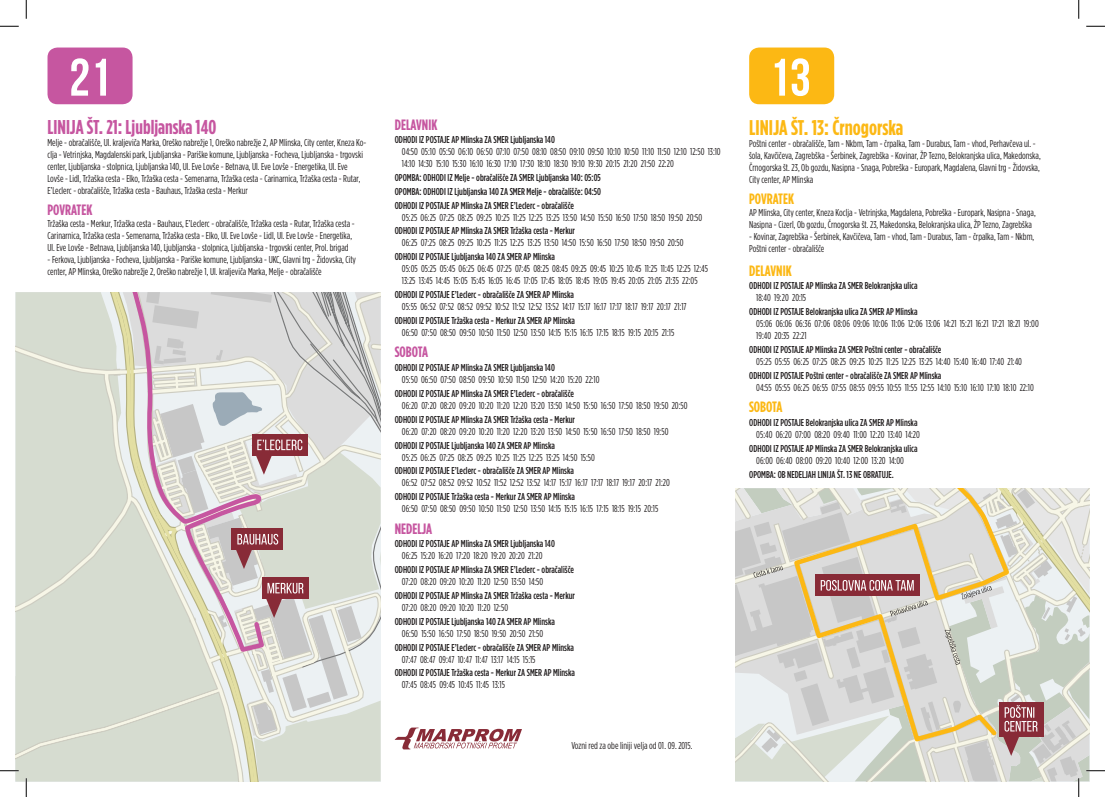
<style>
.page{position:relative;width:1105px;height:797px;background:#fff}
.page>*{position:absolute;margin:0;border:0;box-sizing:border-box;transform-origin:0 0}
.t1{font:700 21.25px "Gotham Condensed";color:#fcb814}
.t2{font:700 20px "Gotham Condensed";color:#c656a0}
.t3{font:700 15px "Gotham Condensed";color:#c656a0}
.t4{font:700 15px "Gotham Condensed";color:#fcb814}
.t5{font:10px/12px "Gotham Condensed";color:#231f20}
.t6{font:500 10px/13.8px "Gotham Condensed";color:#231f20;text-align:justify}
</style>
<div class="page">
<svg style="left:395px;top:727px;width:127px;height:22px"></svg>
<div style="left:749px;top:48px;width:85px;height:56px;background:#fcb814;border-radius:10px"></div>
<div style="left:48px;top:48px;width:85px;height:56px;background:#c656a0;border-radius:10px"></div>
<svg style="left:775px;top:58px;width:34px;height:38px"></svg>
<svg style="left:71px;top:58px;width:35px;height:38px"></svg>
<svg style="left:0;top:25px;width:19px;height:2px"></svg>
<svg style="left:1086px;top:25px;width:19px;height:2px"></svg>
<svg style="left:25px;top:0;width:2px;height:19px"></svg>
<svg style="left:0;top:292px;width:381px;height:505px"></svg>
<svg style="left:1078px;top:0;width:1px;height:19px"></svg>
<svg style="left:735px;top:488px;width:370px;height:309px"></svg>
<h2 class="t2" style="left:48px;top:115px;width:170px">LINIJA ŠT. 21: Ljubljanska 140</h2>
<p class="t5" style="left:48px;top:136px;width:320px">Melje - obračališče, Ul. kraljeviča Marka, Oreško nabrežje 1, Oreško nabrežje 2, AP Mlinska, City center, Kneza Ko&shy;clja - Vetrinjska, Magdalenski park, Ljubljanska - Pariške komune, Ljubljanska - Focheva, Ljubljanska - trgovski center, Ljubljanska - stolpnica, Ljubljanska 140, Ul. Eve Lovše - Betnava, Ul. Eve Lovše - Energetika, Ul. Eve<br>Lovše - Lidl, Tržaška cesta - Elko, Tržaška cesta - Semenarna, Tržaška cesta - Carinarnica, Tržaška cesta - Rutar, E’Leclerc - obračališče, Tržaška cesta - Bauhaus, Tržaška cesta - Merkur</p>
<h3 class="t3" style="left:48px;top:201px;width:46px">POVRATEK</h3>
<p class="t5" style="left:48px;top:217px;width:309px">Tržaška cesta - Merkur, Tržaška cesta - Bauhaus, E’Leclerc - obračališče, Tržaška cesta - Rutar, Tržaška cesta -<br>Carinarnica, Tržaška cesta - Semenarna, Tržaška cesta - Elko, Ul. Eve Lovše - Lidl, Ul. Eve Lovše - Energetika,<br>Ul. Eve Lovše - Betnava, Ljubljanska 140, Ljubljanska - stolpnica, Ljubljanska - trgovski center, Prol. brigad</p>
<p class="t5" style="left:48px;top:253px;width:310px">- Ferkova, Ljubljanska - Focheva, Ljubljanska - Pariške komune, Ljubljanska - UKC, Glavni trg - Židovska, City center, AP Mlinska, Oreško nabrežje 2, Oreško nabrežje 1, Ul. kraljeviča Marka, Melje - obračališče</p>
<h3 class="t3" style="left:395px;top:115px;width:44px">DELAVNIK</h3>
<p class="t6" style="left:395px;top:133px;width:162px">ODHODI IZ POSTAJE AP Mlinska ZA SMER Ljubljanska 140</p>
<p class="t5" style="left:402px;top:146px;width:320px">04:50 05:10 05:50 06:10 06:50 07:10 07:50 08:10 08:50 09:10 09:50 10:10 10:50 11:10 11:50 12:10 12:50 13:10<br>14:10 14:30 15:10 15:30 16:10 16:30 17:10 17:30 18:10 18:30 19:10 19:30 20:15 21:20 21:50 22:20</p>
<p class="t6" style="left:395px;top:171px;width:208px">OPOMBA: ODHODI IZ Melje - obračališče ZA SMER Ljubljanska 140: 05:05<br>OPOMBA: ODHODI IZ Ljubljanska 140 ZA SMER Melje - obračališče: 04:50<br>ODHODI IZ POSTAJE AP Mlinska ZA SMER E’Leclerc - obračališče</p>
<p class="t5" style="left:402px;top:211px;width:302px">05:25 06:25 07:25 08:25 09:25 10:25 11:25 12:25 13:25 13:50 14:50 15:50 16:50 17:50 18:50 19:50 20:50</p>
<p class="t6" style="left:395px;top:224px;width:182px">ODHODI IZ POSTAJE AP Mlinska ZA SMER Tržaška cesta - Merkur</p>
<p class="t5" style="left:402px;top:237px;width:283px">06:25 07:25 08:25 09:25 10:25 11:25 12:25 13:25 13:50 14:50 15:50 16:50 17:50 18:50 19:50 20:50</p>
<p class="t6" style="left:395px;top:250px;width:162px">ODHODI IZ POSTAJE Ljubljanska 140 ZA SMER AP Mlinska</p>
<p class="t5" style="left:402px;top:263px;width:308px">05:05 05:25 05:45 06:25 06:45 07:25 07:45 08:25 08:45 09:25 09:45 10:25 10:45 11:25 11:45 12:25 12:45<br>13:25 13:45 14:45 15:05 15:45 16:05 16:45 17:05 17:45 18:05 18:45 19:05 19:45 20:05 21:05 21:35 22:05</p>
<p class="t6" style="left:395px;top:287px;width:181px">ODHODI IZ POSTAJE E’Leclerc - obračališče ZA SMER AP Mlinska</p>
<p class="t5" style="left:402px;top:300px;width:286px">05:55 06:52 07:52 08:52 09:52 10:52 11:52 12:52 13:52 14:17 15:17 16:17 17:17 18:17 19:17 20:17 21:17</p>
<p class="t6" style="left:395px;top:313px;width:182px">ODHODI IZ POSTAJE Tržaška cesta - Merkur ZA SMER AP Mlinska</p>
<p class="t5" style="left:402px;top:326px;width:274px">06:50 07:50 08:50 09:50 10:50 11:50 12:50 13:50 14:15 15:15 16:15 17:15 18:15 19:15 20:15 21:15</p>
<h3 class="t3" style="left:395px;top:343px;width:35px">SOBOTA</h3>
<p class="t6" style="left:395px;top:361px;width:162px">ODHODI IZ POSTAJE AP Mlinska ZA SMER Ljubljanska 140</p>
<p class="t5" style="left:402px;top:373px;width:199px">05:50 06:50 07:50 08:50 09:50 10:50 11:50 12:50 14:20 15:20 22:10</p>
<p class="t6" style="left:395px;top:386px;width:181px">ODHODI IZ POSTAJE AP Mlinska ZA SMER E’Leclerc - obračališče</p>
<p class="t5" style="left:402px;top:399px;width:287px">06:20 07:20 08:20 09:20 10:20 11:20 12:20 13:20 13:50 14:50 15:50 16:50 17:50 18:50 19:50 20:50</p>
<p class="t6" style="left:395px;top:412px;width:182px">ODHODI IZ POSTAJE AP Mlinska ZA SMER Tržaška cesta - Merkur</p>
<p class="t5" style="left:402px;top:425px;width:268px">06:20 07:20 08:20 09:20 10:20 11:20 12:20 13:20 13:50 14:50 15:50 16:50 17:50 18:50 19:50</p>
<p class="t6" style="left:395px;top:438px;width:162px">ODHODI IZ POSTAJE Ljubljanska 140 ZA SMER AP Mlinska</p>
<p class="t5" style="left:402px;top:451px;width:195px">05:25 06:25 07:25 08:25 09:25 10:25 11:25 12:25 13:25 14:50 15:50</p>
<p class="t6" style="left:395px;top:464px;width:181px">ODHODI IZ POSTAJE E’Leclerc - obračališče ZA SMER AP Mlinska</p>
<p class="t5" style="left:402px;top:476px;width:270px">06:52 07:52 08:52 09:52 10:52 11:52 12:52 13:52 14:17 15:17 16:17 17:17 18:17 19:17 20:17 21:20</p>
<p class="t6" style="left:395px;top:489px;width:182px">ODHODI IZ POSTAJE Tržaška cesta - Merkur ZA SMER AP Mlinska</p>
<p class="t5" style="left:402px;top:502px;width:258px">06:50 07:50 08:50 09:50 10:50 11:50 12:50 13:50 14:15 15:15 16:15 17:15 18:15 19:15 20:15</p>
<h3 class="t3" style="left:395px;top:519px;width:39px">NEDELJA</h3>
<p class="t6" style="left:395px;top:537px;width:162px">ODHODI IZ POSTAJE AP Mlinska ZA SMER Ljubljanska 140</p>
<p class="t5" style="left:402px;top:550px;width:142px">06:25 15:20 16:20 17:20 18:20 19:20 20:20 21:20</p>
<p class="t6" style="left:395px;top:562px;width:181px">ODHODI IZ POSTAJE AP Mlinska ZA SMER E’Leclerc - obračališče</p>
<p class="t5" style="left:402px;top:575px;width:143px">07:20 08:20 09:20 10:20 11:20 12:50 13:50 14:50</p>
<p class="t6" style="left:395px;top:588px;width:182px">ODHODI IZ POSTAJE AP Mlinska ZA SMER Tržaška cesta - Merkur</p>
<p class="t5" style="left:402px;top:601px;width:108px">07:20 08:20 09:20 10:20 11:20 12:50</p>
<p class="t6" style="left:395px;top:614px;width:162px">ODHODI IZ POSTAJE Ljubljanska 140 ZA SMER AP Mlinska</p>
<p class="t5" style="left:402px;top:627px;width:143px">06:50 15:50 16:50 17:50 18:50 19:50 20:50 21:50</p>
<p class="t6" style="left:395px;top:640px;width:181px">ODHODI IZ POSTAJE E’Leclerc - obračališče ZA SMER AP Mlinska</p>
<p class="t5" style="left:402px;top:653px;width:135px">07:47 08:47 09:47 10:47 11:47 13:17 14:15 15:15</p>
<p class="t6" style="left:395px;top:666px;width:182px">ODHODI IZ POSTAJE Tržaška cesta - Merkur ZA SMER AP Mlinska</p>
<p class="t5" style="left:402px;top:678px;width:105px">07:45 08:45 09:45 10:45 11:45 13:15</p>
<p class="t5" style="left:571px;top:739px;width:123px">Vozni red za obe liniji velja od 01. 09. 2015.</p>
<h1 class="t1" style="left:749px;top:115px;width:156px">LINIJA ŠT. 13: Črnogorska</h1>
<p class="t5" style="left:749px;top:137px;width:293px">Poštni center - obračališče, Tam - Nkbm, Tam - črpalka, Tam - Durabus, Tam - vhod, Perhavčeva ul. - šola, Kavčičeva, Zagrebška - Šerbinek, Zagrebška - Kovinar, ŽP Tezno, Belokranjska ulica, Makedonska, Črnogorska št. 23, Ob gozdu, Nasipna - Snaga, Pobreška - Europark, Magdalena, Glavni trg - Židovska, City center, AP Mlinska</p>
<h3 class="t4" style="left:749px;top:190px;width:46px">POVRATEK</h3>
<p class="t5" style="left:749px;top:206px;width:288px">AP Mlinska, City center, Kneza Koclja - Vetrinjska, Magdalena, Pobreška - Europark, Nasipna - Snaga,<br>Nasipna - Cizerl, Ob gozdu, Črnogorska št. 23, Makedonska, Belokranjska ulica, ŽP Tezno, Zagrebška</p>
<p class="t5" style="left:749px;top:230px;width:287px">- Kovinar, Zagrebška - Šerbinek, Kavčičeva, Tam - vhod, Tam - Durabus, Tam - črpalka, Tam - Nkbm,<br>Poštni center - obračališče</p>
<h3 class="t4" style="left:749px;top:261px;width:44px">DELAVNIK</h3>
<p class="t6" style="left:749px;top:279px;width:170px">ODHODI IZ POSTAJE AP Mlinska ZA SMER Belokranjska ulica</p>
<p class="t5" style="left:756px;top:292px;width:51px">18:40 19:20 20:15</p>
<p class="t6" style="left:749px;top:305px;width:170px">ODHODI IZ POSTAJE Belokranjska ulica ZA SMER AP Mlinska</p>
<p class="t5" style="left:756px;top:317px;width:284px">05:06 06:06 06:36 07:06 08:06 09:06 10:06 11:06 12:06 13:06 14:21 15:21 16:21 17:21 18:21 19:00<br>19:40 20:35 22:21</p>
<p class="t6" style="left:749px;top:342px;width:194px">ODHODI IZ POSTAJE AP Mlinska ZA SMER Poštni center - obračališče</p>
<p class="t5" style="left:756px;top:355px;width:267px">05:25 05:55 06:25 07:25 08:25 09:25 10:25 11:25 12:25 13:25 14:40 15:40 16:40 17:40 21:40</p>
<p class="t6" style="left:749px;top:368px;width:194px">ODHODI IZ POSTAJE Poštni center - obračališče ZA SMER AP Mlinska</p>
<p class="t5" style="left:756px;top:381px;width:279px">04:55 05:55 06:25 06:55 07:55 08:55 09:55 10:55 11:55 12:55 14:10 15:10 16:10 17:10 18:10 22:10</p>
<h3 class="t4" style="left:749px;top:398px;width:35px">SOBOTA</h3>
<p class="t6" style="left:749px;top:415px;width:170px">ODHODI IZ POSTAJE Belokranjska ulica ZA SMER AP Mlinska</p>
<p class="t5" style="left:756px;top:428px;width:165px">05:40 06:20 07:00 08:20 09:40 11:00 12:20 13:40 14:20</p>
<p class="t6" style="left:749px;top:441px;width:170px">ODHODI IZ POSTAJE AP Mlinska ZA SMER Belokranjska ulica</p>
<p class="t5" style="left:756px;top:454px;width:149px">06:00 06:40 08:00 09:20 10:40 12:00 13:20 14:00</p>
<p class="t6" style="left:749px;top:467px;width:146px">OPOMBA: OB NEDELJAH LINIJA ŠT. 13 NE OBRATUJE.</p>
</div>
